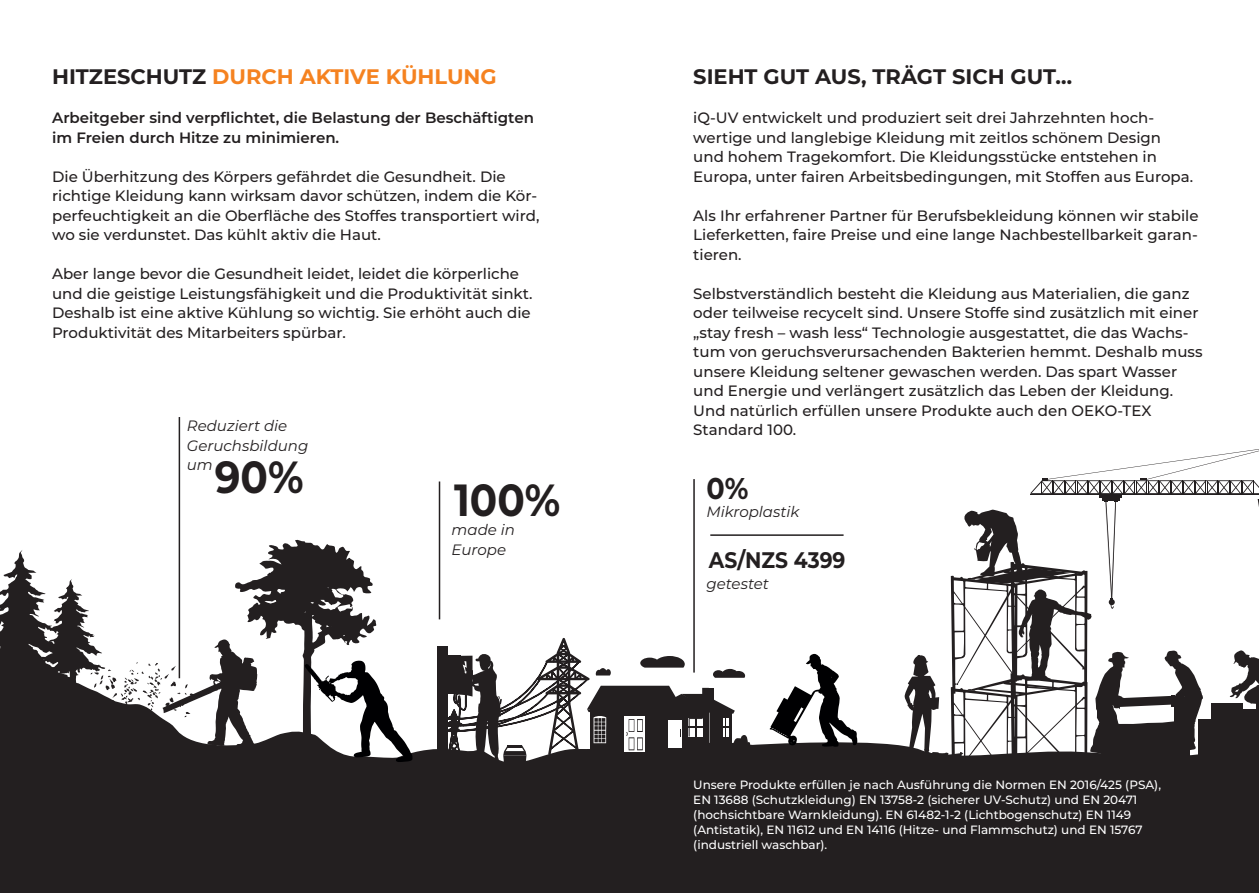
<style>
.page{position:relative;width:1259px;height:893px;background:#fff}
.page>*{position:absolute;margin:0;border:0;box-sizing:border-box;transform-origin:0 0}
.t1{font:700 45px "Montserrat";color:#231f20;scale:.9 1}
.t2{font:700 30px "Montserrat";color:#231f20;scale:.9 1}
.t3{font:700 22.5px "Montserrat";color:#231f20;scale:.9 1}
.t4{font:700 21px "Montserrat";color:#f58220}
.t5{font:700 21px "Montserrat";color:#231f20}
.t6{font:500 15px/19.5px "Montserrat";color:#231f20}
.t7{font:600 15px/19.5px "Montserrat";color:#231f20}
.t8{font:italic 15px/19.5px "Montserrat";color:#231f20}
.t9{font:500 12px/15px "Montserrat";color:#fff}
.s1{color:#231f20}
</style>
<div class="page">
<div style="left:0;top:653px;width:1259px;height:240px;background:#231f20"></div>
<svg style="left:770px;top:654px;width:87px;height:93px"></svg>
<svg style="left:0;top:540px;width:412px;height:222px"></svg>
<div style="left:437px;top:646px;width:5px;height:114px;background:#231f20"></div>
<svg style="left:904px;top:449px;width:355px;height:375px"></svg>
<svg style="left:439px;top:638px;width:311px;height:152px"></svg>
<hr style="left:439px;top:481px;width:1px;height:138px;background:#231f20">
<hr style="left:179px;top:417px;width:1px;height:261px;background:#231f20">
<hr style="left:693px;top:479px;width:2px;height:194px;background:#231f20">
<hr style="left:710px;top:534px;width:133px;height:2px;background:#231f20">
<h3 class="t4" style="left:52px;top:62px;width:446px"><span class="s1">HITZESCHUTZ</span> DURCH AKTIVE KÜHLUNG</h3>
<p class="t7" style="left:52px;top:107px;width:483px">Arbeitgeber sind verpflichtet, die Belastung der Beschäftigten im Freien durch Hitze zu minimieren.</p>
<p class="t6" style="left:52px;top:166px;width:489px">Die Überhitzung des Körpers gefährdet die Gesundheit. Die richtige Kleidung kann wirksam davor schützen, indem die Kör&shy;perfeuchtigkeit an die Oberfläche des Stoffes transportiert wird, wo sie verdunstet. Das kühlt aktiv die Haut.</p>
<p class="t6" style="left:52px;top:263px;width:482px">Aber lange bevor die Gesundheit leidet, leidet die körperliche und die geistige Leistungsfähigkeit und die Produktivität sinkt.<br>Deshalb ist eine aktive Kühlung so wichtig. Sie erhöht auch die Produktivität des Mitarbeiters spürbar.</p>
<p class="t8" style="left:187px;top:416px;width:123px">Reduziert die<br>Geruchsbildung um</p>
<h1 class="t1" style="left:215px;top:445px;width:100px">90%</h1>
<h1 class="t1" style="left:454px;top:467px;width:120px">100%</h1>
<p class="t8" style="left:451px;top:520px;width:65px">made in<br>Europe</p>
<h3 class="t5" style="left:693px;top:62px;width:380px">SIEHT GUT AUS, TRÄGT SICH GUT…</h3>
<p class="t6" style="left:693px;top:107px;width:501px">iQ-UV entwickelt und produziert seit drei Jahrzehnten hoch&shy;wertige und langlebige Kleidung mit zeitlos schönem Design und hohem Tragekomfort. Die Kleidungsstücke entstehen in Europa, unter fairen Arbeitsbedingungen, mit Stoffen aus Europa.</p>
<p class="t6" style="left:693px;top:205px;width:507px;text-align:justify">Als Ihr erfahrener Partner für Berufsbekleidung können wir stabile Lieferketten, faire Preise und eine lange Nachbestellbarkeit garan&shy;tieren.</p>
<p class="t6" style="left:693px;top:283px;width:511px">Selbstverständlich besteht die Kleidung aus Materialien, die ganz oder teilweise recycelt sind. Unsere Stoffe sind zusätzlich mit einer „stay fresh – wash less“ Technologie ausgestattet, die das Wachs&shy;tum von geruchsverursachenden Bakterien hemmt. Deshalb muss unsere Kleidung seltener gewaschen werden. Das spart Wasser und Energie und verlängert zusätzlich das Leben der Kleidung.<br>Und natürlich erfüllen unsere Produkte auch den OEKO-TEX Standard 100.</p>
<h2 class="t2" style="left:706px;top:467px;width:48px">0%</h2>
<p class="t8" style="left:706px;top:502px;width:94px">Mikroplastik</p>
<h3 class="t3" style="left:709px;top:544px;width:153px">AS/NZS 4399</h3>
<p class="t8" style="left:706px;top:574px;width:64px">getestet</p>
<p class="t9" style="left:693px;top:777px;width:469px">Unsere Produkte erfüllen je nach Ausführung die Normen EN 2016/425 (PSA), EN 13688 (Schutzkleidung) EN 13758-2 (sicherer UV-Schutz) und EN 20471 (hochsichtbare Warnkleidung). EN 61482-1-2 (Lichtbogenschutz) EN 1149 (Antistatik), EN 11612 und EN 14116 (Hitze- und Flammschutz) und EN 15767 (industriell waschbar).</p>
</div>
